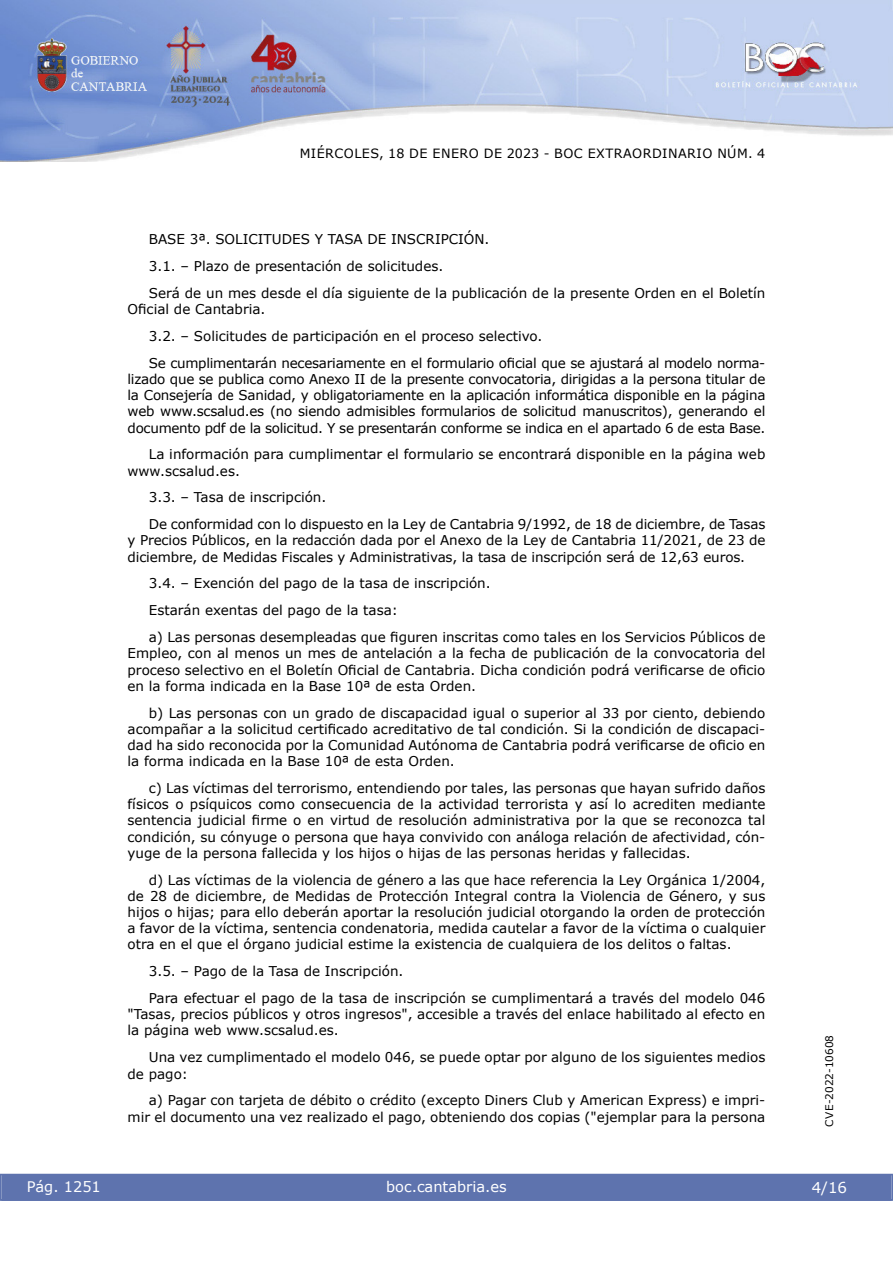
<style>
.page{position:relative;width:893px;height:1263px;background:#fff}
.page>*{position:absolute;margin:0;border:0;box-sizing:border-box;transform-origin:0 0}
.t1{font:15px "Verdana 2";color:#fff}
.t2{font:14.55px "Verdana 2";color:#fff}
.inicio_de_parrafo{font:13.5px/16.2px "Verdana 2";color:#000;text-align:justify}
.inicio_de_parrafo-2{font:13.5px/16.2px "Verdana";color:#000;text-align:justify}
.t3{font:12.75px "Verdana 2";letter-spacing:.035em;color:#000}
.t4{font:10.5px "Verdana 2";color:#000}
.s1{font-family:"Verdana"}
.s2{font-family:"Verdana 2"}
</style>
<div class="page">
<img style="left:0;top:0;width:893px;height:161px">
<div style="left:1px;top:1174px;width:890px;height:27px;background:#5e73ae"></div>
<p class="t3" style="left:300px;top:144px;width:467px">MIÉRCOLES, 18 DE ENERO DE 2023 - BOC EXTRAORDINARIO NÚM. 4</p>
<p class="inicio_de_parrafo" style="left:149px;top:231px;width:342px">BASE 3ª. SOLICITUDES Y TASA DE INSCRIPCIÓN.</p>
<p class="inicio_de_parrafo-2" style="left:149px;top:258px;width:296px">3.1. ‒ Plazo de presentación de solicitudes.</p>
<p class="inicio_de_parrafo" style="left:128px;top:285px;width:639px;text-indent:21px">Será de un mes desde el día siguiente de la publicación de la presente Orden en el Boletín<br><span class="s1">Oficial de Cantabria.</span></p>
<p class="inicio_de_parrafo-2" style="left:149px;top:328px;width:395px">3.2. ‒ Solicitudes de participación en el proceso selectivo.</p>
<p class="inicio_de_parrafo" style="left:128px;top:355px;width:639px;text-indent:21px"><span class="s1">Se cumplimentarán necesariamente en el formulario oficial que se ajustará al modelo norma&shy;</span>lizado que se publica como Anexo II de la presente convocatoria, dirigidas a la persona titular de <span class="s1">la Consejería de Sanidad, y obligatoriamente en la aplicación informática disponible en la página </span>web www.scsalud.es (no siendo admisibles formularios de solicitud manuscritos), generando el documento pdf de la solicitud. Y se presentarán conforme se indica en el apartado 6 de esta Base.</p>
<p class="inicio_de_parrafo" style="left:128px;top:446px;width:639px;text-indent:21px">La información para cumplimentar el formulario se encontrará disponible en la página web www.scsalud.es.</p>
<p class="inicio_de_parrafo-2" style="left:149px;top:489px;width:179px">3.3. ‒ Tasa de inscripción.</p>
<p class="inicio_de_parrafo" style="left:128px;top:516px;width:639px;text-indent:21px">De conformidad con lo dispuesto en la Ley de Cantabria 9/1992, de 18 de diciembre, de Tasas y Precios Públicos, en la redacción dada por el Anexo de la Ley de Cantabria 11/2021, de 23 de diciembre, de Medidas Fiscales y Administrativas, la tasa de inscripción será de 12,63 euros.</p>
<p class="inicio_de_parrafo-2" style="left:149px;top:575px;width:343px">3.4. ‒ Exención del pago de la tasa de inscripción.</p>
<p class="inicio_de_parrafo" style="left:149px;top:602px;width:251px">Estarán exentas del pago de la tasa:</p>
<p class="inicio_de_parrafo-2" style="left:128px;top:629px;width:639px;text-indent:21px">a) Las personas desempleadas que figuren inscritas como tales en los Servicios Públicos de <span class="s2">Empleo, con al menos un mes de antelación a la fecha de publicación de la convocatoria del </span>proceso selectivo en el Boletín Oficial de Cantabria. Dicha condición podrá verificarse de oficio <span class="s2">en la forma indicada en la Base 10ª de esta Orden.</span></p>
<p class="inicio_de_parrafo-2" style="left:128px;top:704px;width:639px;text-indent:21px"><span class="s2">b) Las personas con un grado de discapacidad igual o superior al 33 por ciento, debiendo </span>acompañar a la solicitud certificado acreditativo de tal condición. Si la condición de discapaci&shy;dad ha sido reconocida por la Comunidad Autónoma de Cantabria podrá verificarse de oficio en <span class="s2">la forma indicada en la Base 10ª de esta Orden.</span></p>
<p class="inicio_de_parrafo" style="left:128px;top:780px;width:639px;text-indent:21px">c) Las víctimas del terrorismo, entendiendo por tales, las personas que hayan sufrido daños físicos o psíquicos como consecuencia de la actividad terrorista y así lo acrediten mediante <span class="s1">sentencia judicial firme o en virtud de resolución administrativa por la que se reconozca tal </span>condición, su cónyuge o persona que haya convivido con análoga relación de afectividad, cón&shy;<span class="s1">yuge de la persona fallecida y los hijos o hijas de las personas heridas y fallecidas.</span></p>
<p class="inicio_de_parrafo" style="left:128px;top:871px;width:639px;text-indent:21px">d) Las víctimas de la violencia de género a las que hace referencia la Ley Orgánica 1/2004, de 28 de diciembre, de Medidas de Protección Integral contra la Violencia de Género, y sus <span class="s1">hijos o hijas; para ello deberán aportar la resolución judicial otorgando la orden de protección </span>a favor de la víctima, sentencia condenatoria, medida cautelar a favor de la víctima o cualquier <span class="s1">otra en el que el órgano judicial estime la existencia de cualquiera de los delitos o faltas.</span></p>
<p class="inicio_de_parrafo-2" style="left:149px;top:963px;width:256px">3.5. ‒ Pago de la Tasa de Inscripción.</p>
<p class="inicio_de_parrafo" style="left:128px;top:990px;width:639px;text-indent:21px">Para efectuar el pago de la tasa de inscripción se cumplimentará a través del modelo 046 "Tasas, precios públicos y otros ingresos", accesible a través del enlace habilitado al efecto en la página web www.scsalud.es.</p>
<p class="inicio_de_parrafo" style="left:128px;top:1049px;width:639px;text-indent:21px">Una vez cumplimentado el modelo 046, se puede optar por alguno de los siguientes medios de pago:</p>
<p class="inicio_de_parrafo-2" style="left:128px;top:1092px;width:639px;text-align:right">a) Pagar con tarjeta de débito o crédito (excepto Diners Club y American Express) e impri&shy;mir el documento una vez realizado el pago, obteniendo dos copias ("ejemplar para la persona</p>
<p class="t2" style="left:27px;top:1177px;width:76px">Pág. 1251</p>
<p class="t2" style="left:386px;top:1177px;width:122px">boc.cantabria.es</p>
<p class="t4" style="left:822px;top:1126px;width:93px;rotate:-90deg">CVE-2022-10608</p>
<p class="t1" style="left:812px;top:1177px;width:37px">4/16</p>
</div>
